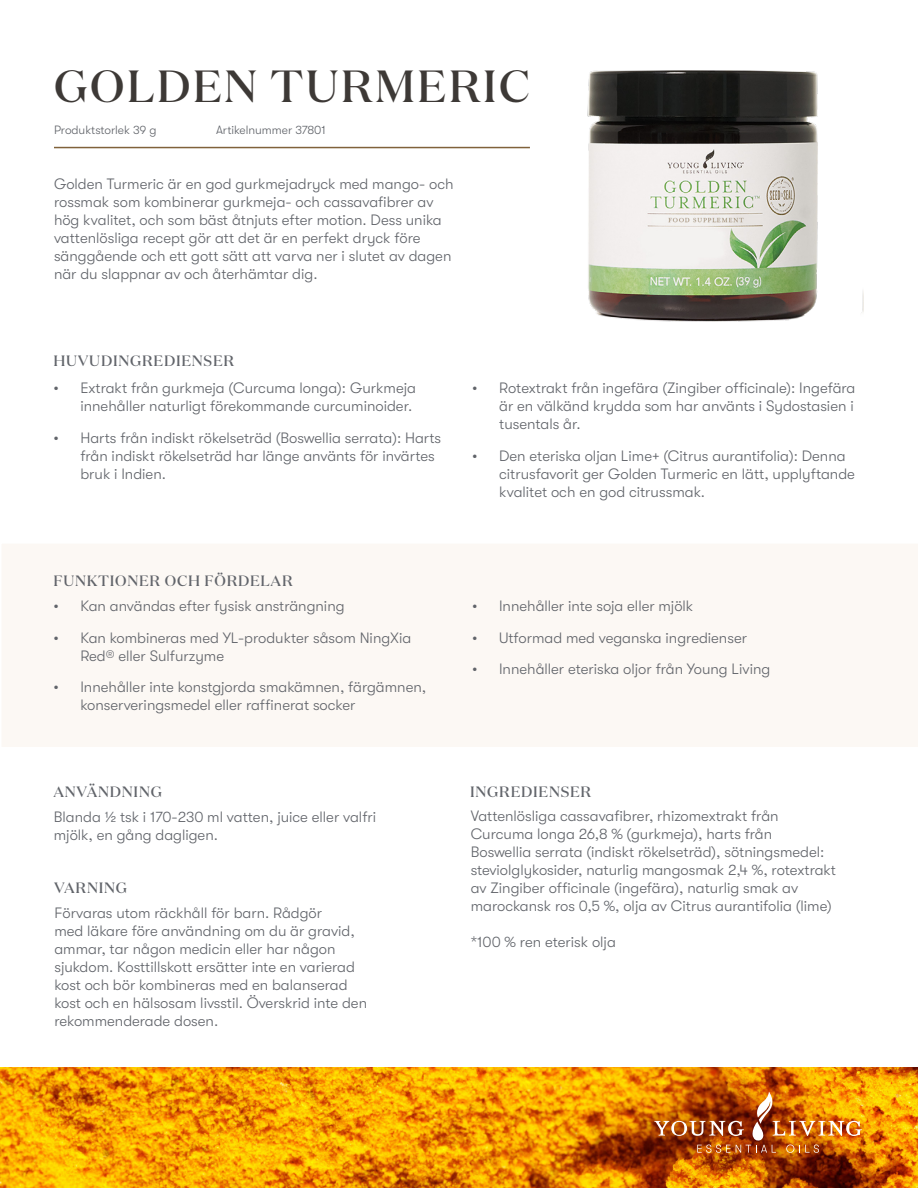
<style>
.page{position:relative;width:918px;height:1188px;background:#fff}
.page>*{position:absolute;margin:0;border:0;box-sizing:border-box;transform-origin:0 0}
.t1{font:500 45px "Domaine Display";letter-spacing:.05em;color:#3d3936}
.t2{font:300 15px/18px "GT Walsheim Pro";color:#61646a}
.t3{font:500 15px "Domaine Display";letter-spacing:.05em;color:#61646a}
.t4{font:300 12px "GT Walsheim Pro";color:#61646a}
</style>
<div class="page">
<img style="left:0;top:1067px;width:918px;height:121px">
<div style="left:2px;top:544px;width:916px;height:203px;background:#fcf8f4"></div>
<img style="left:654px;top:1092px;width:208px;height:61px">
<img style="left:587px;top:70px;width:277px;height:252px">
<hr style="left:54px;top:147px;width:476px;height:1px;background:#80623b">
<h1 class="t1" style="left:54px;top:58px;width:477px">GOLDEN TURMERIC</h1>
<p class="t4" style="left:54px;top:123px;width:104px">Produktstorlek 39 g</p>
<p class="t4" style="left:216px;top:123px;width:111px">Artikelnummer 37801</p>
<p class="t2" style="left:54px;top:175px;width:401px">Golden Turmeric är en god gurkmejadryck med mango- och rossmak som kombinerar gurkmeja- och cassavafibrer av hög kvalitet, och som bäst åtnjuts efter motion. Dess unika vattenlösliga recept gör att det är en perfekt dryck före sänggående och ett gott sätt att varva ner i slutet av dagen när du slappnar av och återhämtar dig.</p>
<p class="t3" style="left:53px;top:351px;width:182px">HUVUDINGREDIENSER</p>
<p class="t2" style="left:53px;top:379px;width:364px;text-align:right">• Extrakt från gurkmeja (Curcuma longa): Gurkmeja innehåller naturligt förekommande curcuminoider.</p>
<p class="t2" style="left:80px;top:429px;width:362px;text-indent:-27px">• Harts från indiskt rökelseträd (Boswellia serrata): Harts från indiskt rökelseträd har länge använts för invärtes bruk i Indien.</p>
<p class="t3" style="left:53px;top:571px;width:241px">FUNKTIONER OCH FÖRDELAR</p>
<p class="t2" style="left:53px;top:597px;width:293px">• Kan användas efter fysisk ansträngning</p>
<p class="t2" style="left:80px;top:629px;width:332px;text-indent:-27px">• Kan kombineras med YL-produkter såsom NingXia<br>Red® eller Sulfurzyme</p>
<p class="t2" style="left:80px;top:678px;width:347px;text-indent:-27px">• Innehåller inte konstgjorda smakämnen, färgämnen, konserveringsmedel eller raffinerat socker</p>
<p class="t3" style="left:53px;top:782px;width:110px">ANVÄNDNING</p>
<p class="t2" style="left:54px;top:808px;width:324px">Blanda ½ tsk i 170-230 ml vatten, juice eller valfri mjölk, en gång dagligen.</p>
<p class="t3" style="left:54px;top:879px;width:75px">VARNING</p>
<p class="t2" style="left:54px;top:904px;width:314px">Förvaras utom räckhåll för barn. Rådgör<br>med läkare före användning om du är gravid, ammar, tar någon medicin eller har någon sjukdom. Kosttillskott ersätter inte en varierad kost och bör kombineras med en balanserad kost och en hälsosam livsstil. Överskrid inte den rekommenderade dosen.</p>
<p class="t2" style="left:499px;top:379px;width:358px;text-align:justify;text-indent:-27px">• Rotextrakt från ingefära (Zingiber officinale): Ingefära är en välkänd krydda som har använts i Sydostasien i tusentals år.</p>
<p class="t2" style="left:499px;top:447px;width:357px;text-indent:-27px">• Den eteriska oljan Lime+ (Citrus aurantifolia): Denna citrusfavorit ger Golden Turmeric en lätt, upplyftande kvalitet och en god citrussmak.</p>
<p class="t2" style="left:472px;top:597px;width:223px">• Innehåller inte soja eller mjölk</p>
<p class="t2" style="left:472px;top:629px;width:277px">• Utformad med veganska ingredienser</p>
<p class="t2" style="left:472px;top:660px;width:300px">• Innehåller eteriska oljor från Young Living</p>
<p class="t3" style="left:470px;top:782px;width:123px">INGREDIENSER</p>
<p class="t2" style="left:471px;top:807px;width:367px">Vattenlösliga cassavafibrer, rhizomextrakt från Curcuma longa 26,8 % (gurkmeja), harts från Boswellia serrata (indiskt rökelseträd), sötningsmedel: steviolglykosider, naturlig mangosmak 2,4 %, rotextrakt av Zingiber officinale (ingefära), naturlig smak av marockansk ros 0,5 %, olja av Citrus aurantifolia (lime)</p>
<p class="t2" style="left:471px;top:933px;width:147px">*100 % ren eterisk olja</p>
</div>
